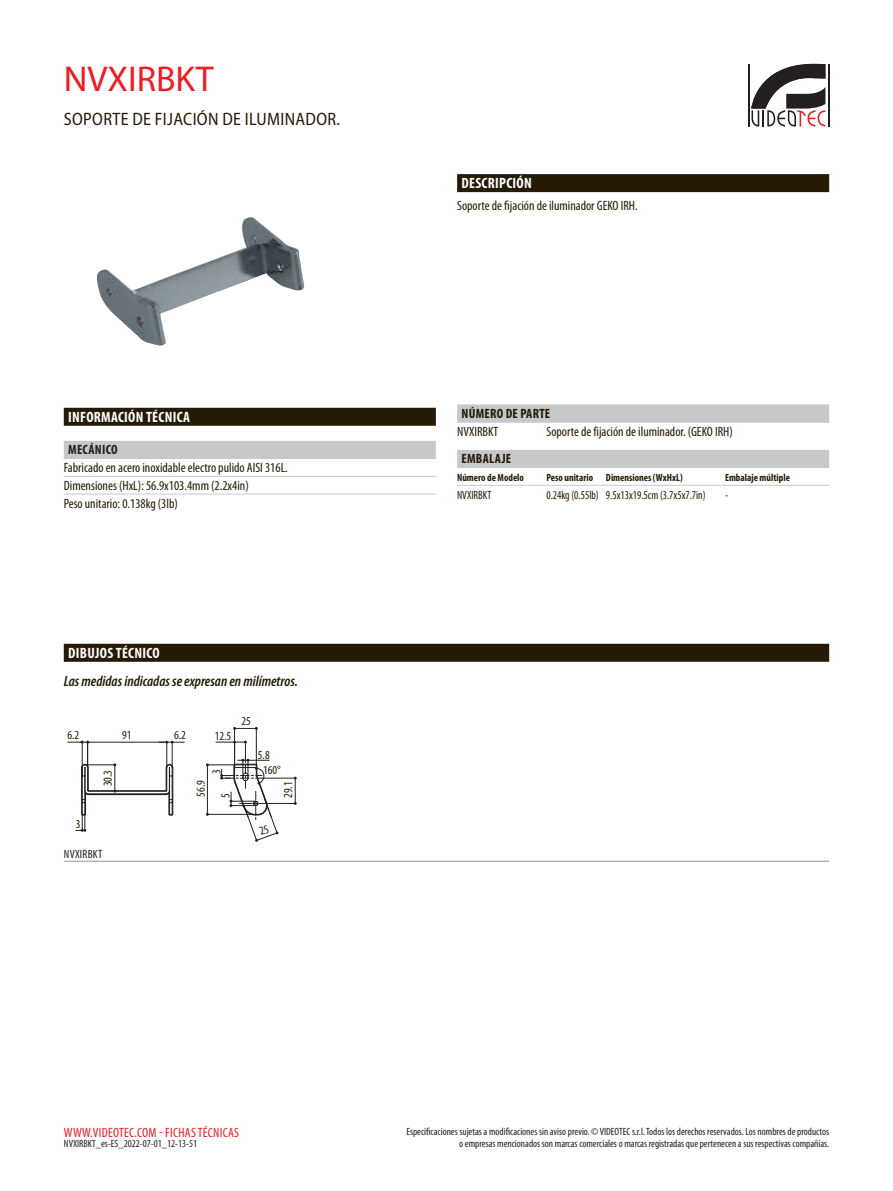
<style>
.page{position:relative;width:893px;height:1191px;background:#fff}
.page>*{position:absolute;margin:0;border:0;box-sizing:border-box;transform-origin:0 0}
.t1{font:36px "Myriad Pro";color:#ee1d23}
.t2{font:semi-condensed 18px "Myriad Pro";letter-spacing:.02em;color:#251a05}
.t3{font:700 condensed 15px "Myriad Pro";letter-spacing:.02em;color:#fcfcfc}
.t4{font:italic 600 condensed 15px "Myriad Pro";color:#251a05}
.t5{font:condensed 13.5px/17.7px "Myriad Pro";color:#251a05}
.t6{font:condensed 13.5px "Myriad Pro";letter-spacing:.02em;color:#ee1d23}
.t7{font:700 condensed 13.5px "Myriad Pro";letter-spacing:.02em;color:#251a05}
.t8{font:700 condensed 13.5px "Myriad Pro";letter-spacing:.02em;color:#231f20}
.t9{font:condensed 12.15px/24.8px "Myriad Pro";color:#251a05}
.t10{font:condensed 12px "Myriad Pro";color:#251a05;scale:.93 1}
.t11{font:condensed 12px "Myriad Pro";letter-spacing:.02em;color:#231f20}
.t12{font:condensed 10.5px/12.6px "Myriad Pro";color:#231f20;text-align:right}
.t13{font:700 condensed 10.5px "Myriad Pro";color:#251a05}
</style>
<div class="page">
<hr style="left:748px;top:64px;width:2px;height:62px;background:#231f20">
<hr style="left:828px;top:64px;width:1px;height:62px;background:#231f20">
<svg style="left:751px;top:64px;width:74px;height:63px"></svg>
<img style="left:97px;top:217px;width:208px;height:129px">
<div style="left:457px;top:174px;width:372px;height:18px;background:#251a05"></div>
<div style="left:64px;top:408px;width:372px;height:18px;background:#251a05"></div>
<div style="left:64px;top:441px;width:372px;height:18px;background:#c7c8ca"></div>
<hr style="left:64px;top:476px;width:372px;height:1px;background:#c7c8ca">
<hr style="left:64px;top:494px;width:372px;height:1px;background:#c7c8ca">
<div style="left:457px;top:404px;width:372px;height:18px;background:#c7c8ca"></div>
<hr style="left:457px;top:422px;width:372px;height:1px;background:#c7c8ca">
<div style="left:457px;top:450px;width:372px;height:18px;background:#c7c8ca"></div>
<hr style="left:457px;top:485px;width:372px;height:1px;background:#c7c8ca">
<div style="left:64px;top:644px;width:765px;height:18px;background:#251a05"></div>
<svg style="left:67px;top:740px;width:117px;height:91px"></svg>
<hr style="left:64px;top:861px;width:765px;height:1px;background:#939598">
<svg style="left:206px;top:727px;width:91px;height:115px"></svg>
<h1 class="t1" style="left:64px;top:59px;width:151px">NVXIRBKT</h1>
<h2 class="t2" style="left:64px;top:109px;width:277px">SOPORTE DE FIJACIÓN DE ILUMINADOR.</h2>
<h3 class="t3" style="left:68px;top:408px;width:123px">INFORMACIÓN TÉCNICA</h3>
<p class="t8" style="left:68px;top:442px;width:51px">MECÁNICO</p>
<p class="t5" style="left:64px;top:459px;width:226px">Fabricado en acero inoxidable electro pulido AISI 316L.<br>Dimensiones (HxL): 56.9x103.4mm (2.2x4in)<br>Peso unitario: 0.138kg (3lb)</p>
<h3 class="t3" style="left:68px;top:645px;width:93px">DIBUJOS TÉCNICO</h3>
<h3 class="t4" style="left:64px;top:673px;width:236px">Las medidas indicadas se expresan en milímetros.</h3>
<p class="t9" style="left:68px;top:722px;width:13px">6.2</p>
<p class="t9" style="left:122px;top:722px;width:11px">91</p>
<p class="t9" style="left:174px;top:722px;width:13px">6.2</p>
<p class="t9" style="left:215px;top:723px;width:18px">12.5</p>
<p class="t9" style="left:76px;top:812px;width:6px">3</p>
<p class="t9" style="left:95px;top:786px;width:18px;rotate:-90deg">30.3</p>
<p class="t11" style="left:64px;top:847px;width:40px">NVXIRBKT</p>
<p class="t9" style="left:204px;top:774px;width:6px;rotate:-90deg">3</p>
<p class="t9" style="left:188px;top:798px;width:19px;rotate:-90deg">56.9<br>5</p>
<p class="t9" style="left:242px;top:709px;width:11px">25</p>
<p class="t9" style="left:258px;top:742px;width:13px">5.8</p>
<p class="t9" style="left:263px;top:757px;width:19px">160°</p>
<p class="t9" style="left:276px;top:798px;width:18px;rotate:-90deg">29.1</p>
<h3 class="t3" style="left:461px;top:175px;width:72px">DESCRIPCIÓN</h3>
<p class="t5" style="left:457px;top:197px;width:182px">Soporte de fijación de iluminador GEKO IRH.</p>
<p class="t7" style="left:461px;top:406px;width:90px">NÚMERO DE PARTE</p>
<p class="t5" style="left:457px;top:422px;width:43px">NVXIRBKT</p>
<p class="t5" style="left:546px;top:422px;width:188px">Soporte de fijación de iluminador. (GEKO IRH)</p>
<p class="t7" style="left:461px;top:451px;width:51px">EMBALAJE</p>
<p class="t13" style="left:457px;top:472px;width:68px">Número de Modelo</p>
<p class="t13" style="left:546px;top:472px;width:138px">Peso unitario Dimensiones (WxHxL)</p>
<p class="t13" style="left:725px;top:472px;width:66px">Embalaje múltiple</p>
<p class="t10" style="left:457px;top:488px;width:38px">NVXIRBKT</p>
<p class="t10" style="left:546px;top:488px;width:173px">0.24kg (0.55lb) 9.5x13x19.5cm (3.7x5x7.7in)</p>
<p class="t10" style="left:725px;top:488px;width:5px">-</p>
<p class="t6" style="left:64px;top:1125px;width:177px">WWW.VIDEOTEC.COM - FICHAS TÉCNICAS</p>
<p class="t12" style="left:406px;top:1125px;width:424px">Especificaciones sujetas a modificaciones sin aviso previo. © VIDEOTEC s.r.l. Todos los derechos reservados. Los nombres de productos o empresas mencionados son marcas comerciales o marcas registradas que pertenecen a sus respectivas compañías.</p>
<p class="t12" style="left:64px;top:1137px;width:135px">NVXIRBKT_es-ES_2022-07-01_12-13-51</p>
</div>
